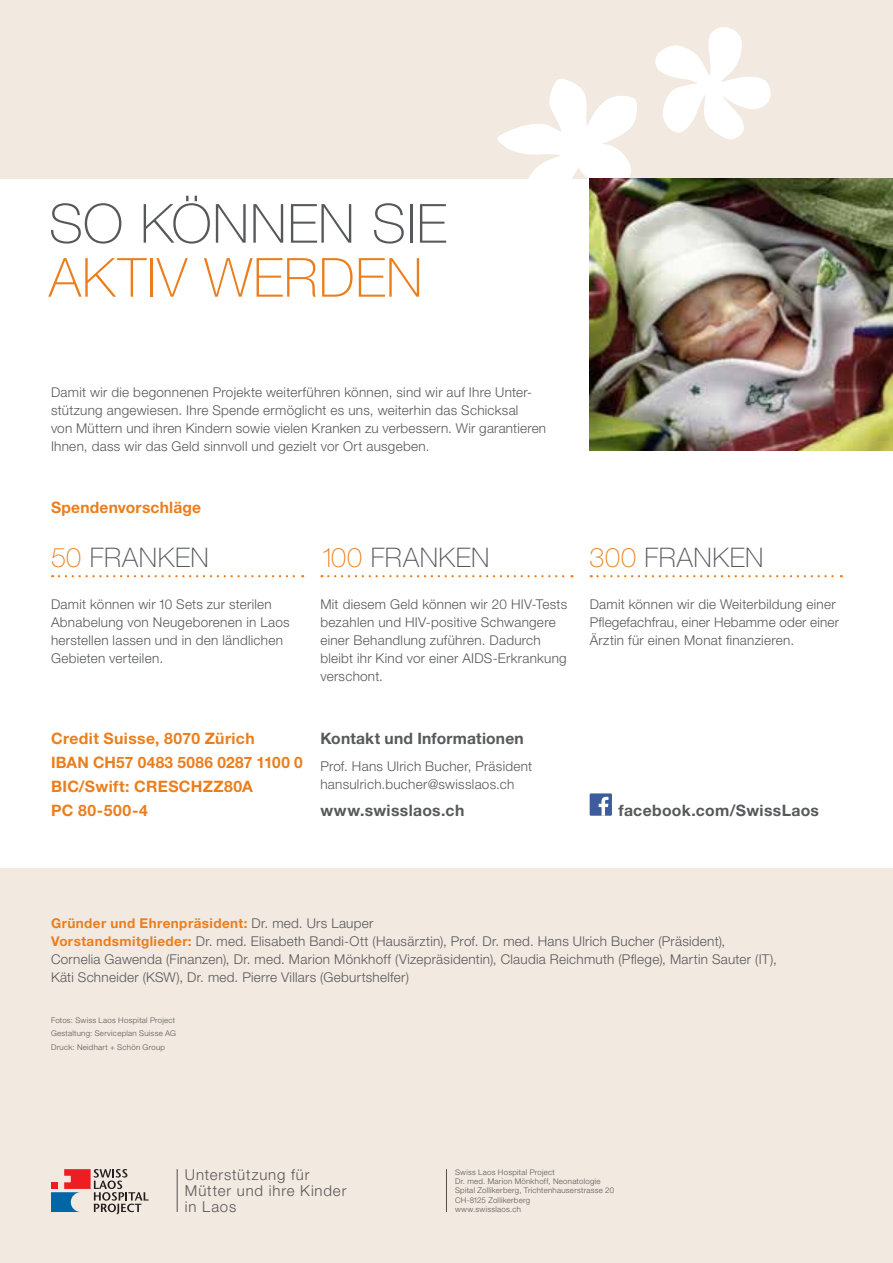
<style>
.page{position:relative;width:893px;height:1263px;background:#f2e9e0}
.page>*{position:absolute;margin:0;border:0;box-sizing:border-box;transform-origin:0 0}
.t1{font:100 54px "Helvetica Neue LT Std";letter-spacing:.015em;color:#57585a}
.t2{font:100 54px "Helvetica Neue LT Std";letter-spacing:.02em;color:#ea7e1d}
.t3{font:100 27px "Helvetica Neue LT Std";letter-spacing:.02em;color:#57585a}
.t4{font:700 15.75px/24px "Helvetica Neue LT Std";letter-spacing:.02em;color:#ea7e1d}
.t5{font:700 15.75px "Helvetica Neue LT Std";letter-spacing:.015em;color:#57585a}
.t6{font:300 15px/16px "Helvetica Neue LT Std";letter-spacing:.055em;color:#57585a}
.t7{font:300 13.5px/18px "Helvetica Neue LT Std";letter-spacing:.02em;color:#57585a}
.t8{font:300 7.8px/9.3px "Helvetica Neue LT Std";letter-spacing:.035em;color:#57585a}
.s1{color:#ea7e1d}
.s2{font-weight:700;color:#ea7e1d}
</style>
<div class="page">
<div style="left:0;top:179px;width:893px;height:688px;background:#fff"></div>
<hr style="left:177px;top:1169px;width:1px;height:43px;background:#57585a">
<hr style="left:446px;top:1169px;width:1px;height:43px;background:#57585a">
<svg style="left:51px;top:1169px;width:98px;height:45px"></svg>
<svg style="left:655px;top:27px;width:116px;height:112px"></svg>
<div style="left:590px;top:793px;width:22px;height:23px;background:#3d5c9d"></div>
<svg style="left:599px;top:797px;width:9px;height:19px"></svg>
<svg style="left:497px;top:79px;width:142px;height:122px"></svg>
<svg style="left:59px;top:575px;width:244px;height:2px"></svg>
<svg style="left:328px;top:575px;width:244px;height:2px"></svg>
<svg style="left:591px;top:575px;width:251px;height:2px"></svg>
<img style="left:590px;top:179px;width:303px;height:272px">
<h1 class="t1" style="left:49px;top:193px;width:399px">SO KÖNNEN SIE</h1>
<h1 class="t2" style="left:49px;top:247px;width:375px">AKTIV WERDEN</h1>
<p class="t7" style="left:51px;top:382px;width:497px">Damit wir die begonnenen Projekte weiterführen können, sind wir auf Ihre Unter&shy;stützung angewiesen. Ihre Spende ermöglicht es uns, weiterhin das Schicksal<br>von Müttern und ihren Kindern sowie vielen Kranken zu verbessern. Wir garantieren Ihnen, dass wir das Geld sinnvoll und gezielt vor Ort ausgeben.</p>
<p class="t4" style="left:51px;top:495px;width:152px">Spendenvorschläge</p>
<h2 class="t3" style="left:51px;top:542px;width:159px"><span class="s1">50</span> FRANKEN</h2>
<h2 class="t3" style="left:320px;top:542px;width:171px"><span class="s1">100</span> FRANKEN</h2>
<h2 class="t3" style="left:590px;top:542px;width:175px"><span class="s1">300</span> FRANKEN</h2>
<p class="t7" style="left:51px;top:595px;width:240px">Damit können wir 10 Sets zur sterilen Abnabelung von Neugeborenen in Laos herstellen lassen und in den ländlichen Gebieten verteilen.</p>
<p class="t7" style="left:320px;top:595px;width:248px">Mit diesem Geld können wir 20 HIV-Tests bezahlen und HIV-positive Schwangere einer Behandlung zuführen. Dadurch bleibt ihr Kind vor einer AIDS-Erkrankung verschont.</p>
<p class="t7" style="left:590px;top:595px;width:251px">Damit können wir die Weiterbildung einer<br>Pflegefachfrau, einer Hebamme oder einer<br>Ärztin für einen Monat finanzieren.</p>
<p class="t4" style="left:51px;top:726px;width:253px">Credit Suisse, 8070 Zürich<br>IBAN CH57 0483 5086 0287 1100 0<br>BIC/Swift: CRESCHZZ80A<br>PC 80-500-4</p>
<p class="t5" style="left:320px;top:728px;width:205px">Kontakt und Informationen</p>
<p class="t7" style="left:320px;top:757px;width:213px">Prof. Hans Ulrich Bucher, Präsident hansulrich.bucher@swisslaos.ch</p>
<p class="t5" style="left:320px;top:800px;width:146px">www.swisslaos.ch</p>
<p class="t5" style="left:618px;top:800px;width:202px">facebook.com/SwissLaos</p>
<p class="t7" style="left:51px;top:914px;width:727px"><span class="s2">Gründer und Ehrenpräsident:</span> Dr. med. Urs Lauper<br><span class="s2">Vorstandsmitglieder:</span> Dr. med. Elisabeth Bandi-Ott (Hausärztin), Prof. Dr. med. Hans Ulrich Bucher (Präsident), Cornelia Gawenda (Finanzen), Dr. med. Marion Mönkhoff (Vizepräsidentin), Claudia Reichmuth (Pflege), Martin Sauter (IT), Käti Schneider (KSW), Dr. med. Pierre Villars (Geburtshelfer)</p>
<p class="t8" style="left:51px;top:1013px;width:126px;line-height:13.5px;text-align:justify">Fotos: Swiss Laos Hospital Project Gestaltung: Serviceplan Suisse AG Druck: Neidhart + Schön Group</p>
<p class="t6" style="left:185px;top:1166px;width:163px">Unterstützung für<br>Mütter und ihre Kinder in Laos</p>
<p class="t8" style="left:455px;top:1167px;width:161px">Swiss Laos Hospital Project<br>Dr. med. Marion Mönkhoff, Neonatologie<br>Spital Zollikerberg, Trichtenhauserstrasse 20<br>CH-8125 Zollikerberg<br>www.swisslaos.ch</p>
</div>
